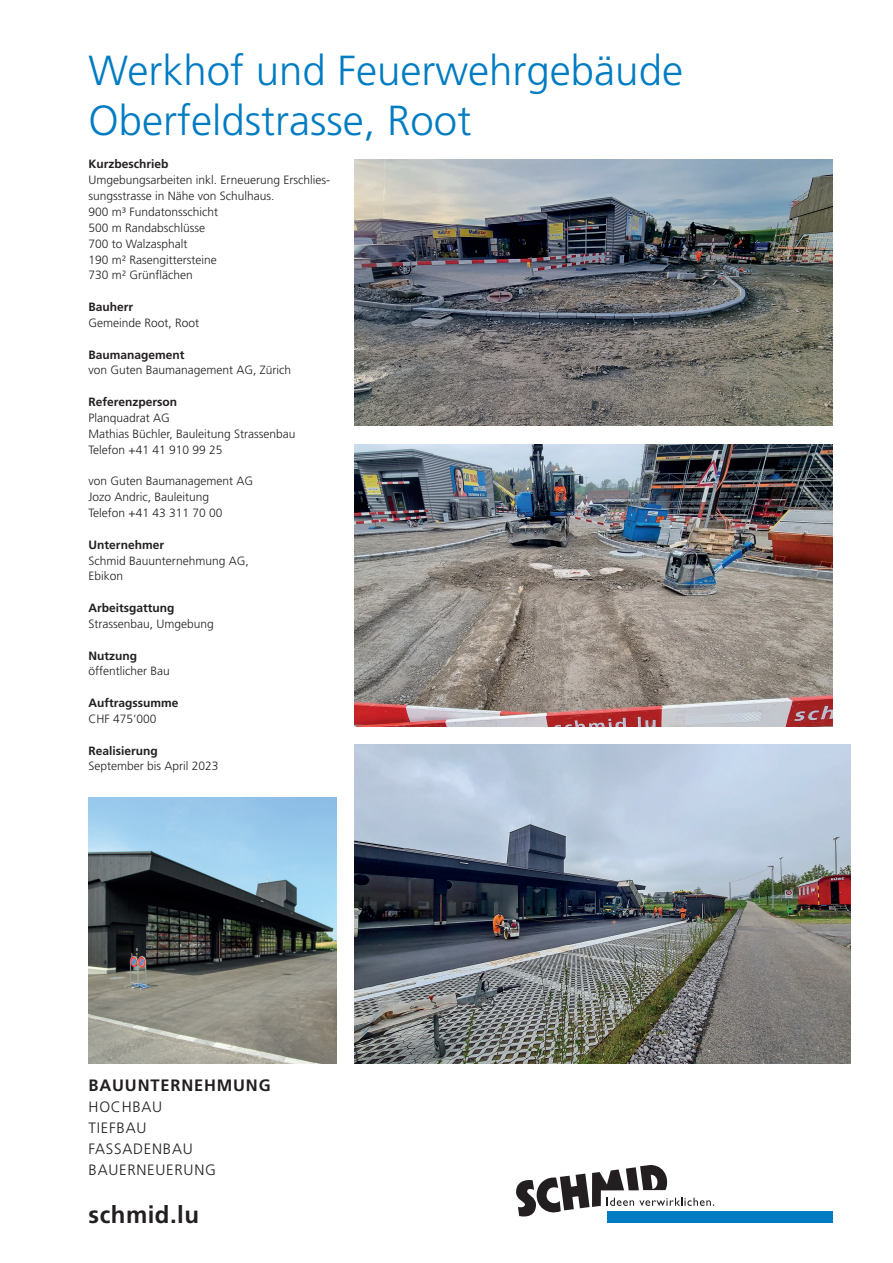
<style>
.page{position:relative;width:893px;height:1263px;background:#fff}
.page>*{position:absolute;margin:0;border:0;box-sizing:border-box;transform-origin:0 0}
.t1{font:300 42px/50.4px "Frutiger LT Std";color:#007cc2}
.t2{font:700 24px "Frutiger LT Std";letter-spacing:.02em;color:#231f20}
.t3{font:700 16.5px "Frutiger LT Std";letter-spacing:.05em;color:#231f20}
.t4{font:300 15px/21px "Frutiger LT Std";letter-spacing:.05em;color:#231f20}
.t5{font:300 12px/15.9px "Frutiger LT Std";color:#231f20}
.t6{font:700 12px "Frutiger LT Std";color:#231f20}
</style>
<div class="page">
<div style="left:607px;top:1211px;width:226px;height:11px;background:#007cc2"></div>
<svg style="left:516px;top:1165px;width:198px;height:52px"></svg>
<img style="left:354px;top:444px;width:479px;height:282px">
<img style="left:354px;top:159px;width:479px;height:266px">
<img style="left:354px;top:744px;width:496px;height:319px">
<img style="left:89px;top:797px;width:248px;height:266px">
<h1 class="t1" style="left:89px;top:46px;width:596px">Werkhof und Feuerwehrgebäude<br>Oberfeldstrasse, Root</h1>
<p class="t6" style="left:89px;top:157px;width:82px">Kurzbeschrieb</p>
<p class="t5" style="left:89px;top:172px;width:243px">Umgebungsarbeiten inkl. Erneuerung Erschlies&shy;sungsstrasse in Nähe von Schulhaus.<br>900 m³ Fundatonsschicht<br>500 m Randabschlüsse<br>700 to Walzasphalt<br>190 m² Rasengittersteine<br>730 m² Grünflächen</p>
<p class="t6" style="left:89px;top:300px;width:46px">Bauherr</p>
<p class="t5" style="left:89px;top:315px;width:112px">Gemeinde Root, Root</p>
<p class="t6" style="left:89px;top:347px;width:98px">Baumanagement</p>
<p class="t5" style="left:89px;top:362px;width:204px">von Guten Baumanagement AG, Zürich</p>
<p class="t6" style="left:89px;top:395px;width:90px">Referenzperson</p>
<p class="t5" style="left:89px;top:410px;width:208px">Planquadrat AG<br>Mathias Büchler, Bauleitung Strassenbau<br>Telefon +41 41 910 99 25</p>
<p class="t5" style="left:89px;top:473px;width:166px">von Guten Baumanagement AG<br>Jozo Andric, Bauleitung<br>Telefon +41 43 311 70 00</p>
<p class="t6" style="left:89px;top:537px;width:77px">Unternehmer</p>
<p class="t5" style="left:89px;top:553px;width:162px">Schmid Bauunternehmung AG,<br>Ebikon</p>
<p class="t6" style="left:89px;top:601px;width:88px">Arbeitsgattung</p>
<p class="t5" style="left:89px;top:616px;width:127px">Strassenbau, Umgebung</p>
<p class="t6" style="left:89px;top:648px;width:50px">Nutzung</p>
<p class="t5" style="left:89px;top:663px;width:83px">öffentlicher Bau</p>
<p class="t6" style="left:89px;top:696px;width:92px">Auftragssumme</p>
<p class="t5" style="left:89px;top:711px;width:70px">CHF 475‘000</p>
<p class="t6" style="left:89px;top:743px;width:71px">Realisierung</p>
<p class="t5" style="left:89px;top:758px;width:132px">September bis April 2023</p>
<h3 class="t3" style="left:89px;top:1075px;width:184px">BAUUNTERNEHMUNG</h3>
<p class="t4" style="left:89px;top:1096px;width:129px">HOCHBAU<br>TIEFBAU<br>FASSADENBAU<br>BAUERNEUERUNG</p>
<h2 class="t2" style="left:89px;top:1200px;width:112px">schmid.lu</h2>
</div>
